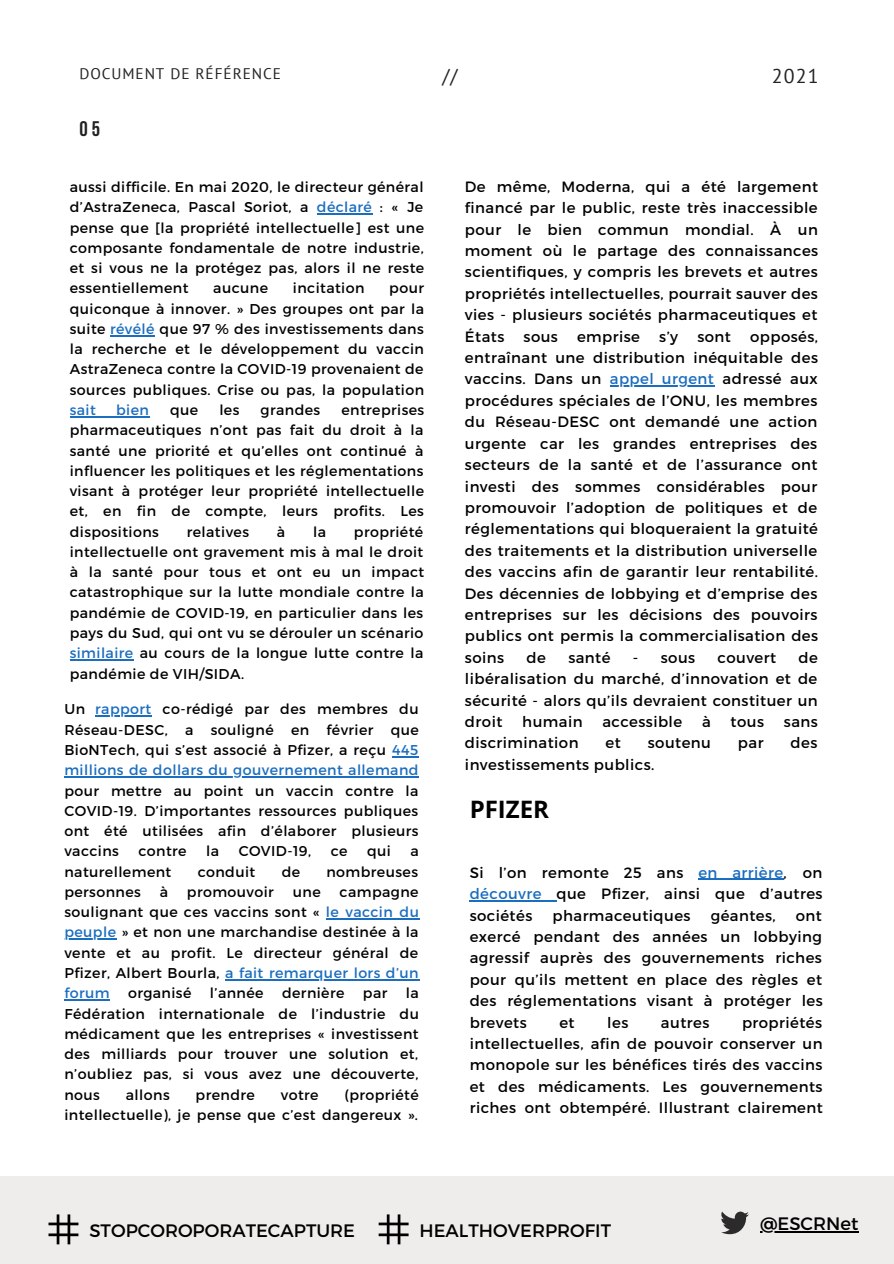
<style>
.page{position:relative;width:894px;height:1264px;background:#fff}
.page>*{position:absolute;margin:0;border:0;box-sizing:border-box;transform-origin:0 0}
.t1{font:700 24px "Open Sans";color:#000}
.t2{font:700 21px "Bebas Neue";color:#222}
.t3{font:19.8px "PT Sans";color:#222}
.t4{font:18px "Montserrat";color:#000}
.t5{font:15.3px "PT Sans";letter-spacing:.06em;color:#222}
.t6{font:14.85px/21.5px "Montserrat";letter-spacing:.03em;color:#000;text-align:justify}
.t7{font:14.25px/20.2px "Montserrat";letter-spacing:.03em;color:#000;text-align:justify}
.t8{font:14.25px "Montserrat";color:#1a6dbf}
.s1{color:#1a6dbf}
</style>
<div class="page">
<div style="left:0;top:1176px;width:893px;height:87px;background:#efedeb"></div>
<svg style="left:721px;top:1211px;width:27px;height:23px"></svg>
<hr style="left:759px;top:1231px;width:99px;height:1px;background:#000">
<hr style="left:609px;top:385px;width:105px;height:2px;background:#1a6dbf">
<hr style="left:317px;top:213px;width:55px;height:1px;background:#1a6dbf">
<hr style="left:110px;top:335px;width:45px;height:1px;background:#1a6dbf">
<hr style="left:70px;top:416px;width:79px;height:1px;background:#1a6dbf">
<hr style="left:70px;top:659px;width:64px;height:1px;background:#1a6dbf">
<hr style="left:698px;top:878px;width:85px;height:2px;background:#1a6dbf">
<hr style="left:469px;top:900px;width:73px;height:1px;background:#1a6dbf">
<svg style="left:542px;top:900px;width:14px;height:1px"></svg>
<hr style="left:95px;top:715px;width:57px;height:1px;background:#1a6dbf">
<svg style="left:392px;top:756px;width:26px;height:1px"></svg>
<hr style="left:64px;top:776px;width:355px;height:1px;background:#1a6dbf">
<hr style="left:325px;top:918px;width:94px;height:1px;background:#1a6dbf">
<hr style="left:64px;top:938px;width:52px;height:1px;background:#1a6dbf">
<hr style="left:225px;top:979px;width:194px;height:1px;background:#1a6dbf">
<hr style="left:64px;top:999px;width:46px;height:1px;background:#1a6dbf">
<hr style="left:386px;top:1214px;width:3px;height:30px;background:#000">
<hr style="left:397px;top:1214px;width:3px;height:30px;background:#000">
<hr style="left:378px;top:1222px;width:30px;height:3px;background:#000">
<hr style="left:378px;top:1233px;width:30px;height:3px;background:#000">
<hr style="left:57px;top:1214px;width:2px;height:30px;background:#000">
<hr style="left:68px;top:1214px;width:2px;height:30px;background:#000">
<hr style="left:48px;top:1222px;width:30px;height:3px;background:#000">
<hr style="left:48px;top:1233px;width:30px;height:3px;background:#000">
<p class="t5" style="left:79px;top:63px;width:203px">DOCUMENT DE RÉFÉRENCE</p>
<p class="t3" style="left:442px;top:62px;width:17px">//</p>
<p class="t3" style="left:771px;top:62px;width:48px">2021</p>
<p class="t2" style="left:79px;top:120px;width:22px">05</p>
<p class="t7" style="left:70px;top:176px;width:356px">aussi difficile. En mai 2020, le directeur général d’AstraZeneca, Pascal Soriot, a <span class="s1">déclaré</span> : « Je pense que [la propriété intellectuelle] est une composante fondamentale de notre industrie, et si vous ne la protégez pas, alors il ne reste essentiellement</p>
<p class="t7" style="left:213px;top:277px;width:56px">aucune</p>
<p class="t7" style="left:293px;top:277px;width:73px">incitation</p>
<p class="t7" style="left:70px;top:277px;width:356px;text-indent:319px">pour quiconque à innover. » Des groupes ont par la suite <span class="s1">révélé</span> que 97 % des investissements dans la recherche et le développement du vaccin AstraZeneca contre la COVID-19 provenaient de sources publiques. Crise ou pas, la population <span class="s1">sait</span></p>
<p class="t7" style="left:70px;top:399px;width:356px;text-indent:271px">entreprises pharmaceutiques n’ont pas fait du droit à la santé une priorité et qu’elles ont continué à influencer les politiques et les réglementations visant à protéger leur propriété intellectuelle et, en fin de compte, leurs profits. Les dispositions</p>
<p class="t8" style="left:116px;top:400px;width:34px">bien</p>
<p class="t7" style="left:170px;top:399px;width:30px">que</p>
<p class="t7" style="left:219px;top:399px;width:22px">les</p>
<p class="t7" style="left:260px;top:399px;width:61px">grandes</p>
<p class="t7" style="left:187px;top:520px;width:64px">relatives</p>
<p class="t7" style="left:277px;top:520px;width:10px">à</p>
<p class="t7" style="left:313px;top:520px;width:14px">la</p>
<p class="t7" style="left:70px;top:520px;width:356px;text-indent:284px">propriété intellectuelle ont gravement mis à mal le droit à la santé pour tous et ont eu un impact catastrophique sur la lutte mondiale contre la pandémie de COVID-19, en particulier dans les pays du Sud, qui ont vu se dérouler un scénario <span class="s1">similaire</span> au cours de la longue lutte contre la pandémie de VIH/SIDA.</p>
<p class="t7" style="left:64px;top:698px;width:356px">Un <span class="s1">rapport</span> co-rédigé par des membres du Réseau-DESC, a souligné en février que BioNTech, qui s’est associé à Pfizer, a reçu <span class="s1">445 millions de dollars du gouvernement allemand </span>pour mettre au point un vaccin contre la COVID-19. D’importantes ressources publiques ont été utilisées afin d’élaborer plusieurs vaccins</p>
<p class="t7" style="left:138px;top:840px;width:50px">contre</p>
<p class="t7" style="left:206px;top:840px;width:14px">la</p>
<p class="t7" style="left:238px;top:840px;width:74px">COVID-19,</p>
<p class="t7" style="left:330px;top:840px;width:18px">ce</p>
<p class="t7" style="left:367px;top:840px;width:25px">qui</p>
<p class="t7" style="left:410px;top:840px;width:10px">a</p>
<p class="t7" style="left:64px;top:860px;width:108px">naturellement</p>
<p class="t7" style="left:198px;top:860px;width:59px">conduit</p>
<p class="t7" style="left:281px;top:860px;width:20px">de</p>
<p class="t7" style="left:326px;top:860px;width:93px">nombreuses</p>
<p class="t7" style="left:64px;top:881px;width:78px">personnes</p>
<p class="t7" style="left:160px;top:881px;width:10px">à</p>
<p class="t7" style="left:187px;top:881px;width:88px">promouvoir</p>
<p class="t7" style="left:293px;top:881px;width:29px">une</p>
<p class="t7" style="left:64px;top:881px;width:356px;text-indent:275px">campagne soulignant que ces vaccins sont « <span class="s1">le vaccin du peuple</span> » et non une marchandise destinée à la vente et au profit. Le directeur général de Pfizer, Albert Bourla, <span class="s1">a fait remarquer lors d’un forum</span></p>
<p class="t7" style="left:128px;top:982px;width:65px">organisé</p>
<p class="t7" style="left:210px;top:982px;width:55px">l’année</p>
<p class="t7" style="left:282px;top:982px;width:64px">dernière</p>
<p class="t7" style="left:363px;top:982px;width:26px">par</p>
<p class="t7" style="left:64px;top:982px;width:356px;text-indent:341px">la Fédération internationale de l’industrie du médicament que les entreprises « investissent des milliards pour trouver une solution et, n’oubliez pas, si vous avez une découverte, nous</p>
<p class="t7" style="left:64px;top:1083px;width:356px;text-align:right">(propriété<br>intellectuelle), je pense que c’est dangereux ».</p>
<p class="t7" style="left:126px;top:1083px;width:45px">allons</p>
<p class="t7" style="left:195px;top:1083px;width:61px">prendre</p>
<p class="t7" style="left:281px;top:1083px;width:39px">votre</p>
<p class="t6" style="left:465px;top:175px;width:354px">De même, Moderna, qui a été largement financé par le public, reste très inaccessible pour le bien commun mondial. À un moment où le partage des connaissances scientifiques, y compris les brevets et autres propriétés intellectuelles, pourrait sauver des vies - plusieurs sociétés pharmaceutiques et États</p>
<p class="t6" style="left:465px;top:325px;width:354px;text-indent:285px">opposés, entraînant une distribution inéquitable des vaccins. Dans un <span class="s1">appel urgent</span> adressé aux procédures spéciales de l’ONU, les membres du Réseau-DESC ont demandé une action urgente car les grandes entreprises des secteurs de la santé et de l’assurance ont investi des sommes considérables pour promouvoir l’adoption de politiques et de réglementations qui bloqueraient la gratuité des traitements et la distribution universelle des vaccins afin de garantir leur rentabilité.<br>Des décennies de lobbying et d’emprise des entreprises sur les décisions des pouvoirs publics ont permis la commercialisation des soins</p>
<p class="t6" style="left:523px;top:325px;width:36px">sous</p>
<p class="t6" style="left:577px;top:325px;width:64px">emprise</p>
<p class="t6" style="left:659px;top:325px;width:20px">s’y</p>
<p class="t6" style="left:697px;top:325px;width:35px">sont</p>
<p class="t6" style="left:526px;top:646px;width:21px">de</p>
<p class="t6" style="left:568px;top:646px;width:44px">santé</p>
<p class="t6" style="left:632px;top:646px;width:64px">- sous</p>
<p class="t6" style="left:717px;top:646px;width:60px">couvert</p>
<p class="t6" style="left:465px;top:646px;width:354px;text-indent:333px">de libéralisation du marché, d’innovation et de sécurité - alors qu’ils devraient constituer un droit</p>
<p class="t6" style="left:522px;top:710px;width:62px">humain</p>
<p class="t6" style="left:602px;top:710px;width:81px">accessible</p>
<p class="t6" style="left:701px;top:710px;width:10px">à</p>
<p class="t6" style="left:730px;top:710px;width:35px">tous</p>
<p class="t6" style="left:783px;top:710px;width:35px">sans</p>
<p class="t6" style="left:465px;top:731px;width:115px">discrimination</p>
<p class="t6" style="left:605px;top:731px;width:17px">et</p>
<p class="t6" style="left:647px;top:731px;width:65px">soutenu</p>
<p class="t6" style="left:737px;top:731px;width:27px">par</p>
<p class="t6" style="left:790px;top:731px;width:28px">des</p>
<p class="t6" style="left:465px;top:753px;width:191px">investissements publics.</p>
<p class="t1" style="left:469px;top:792px;width:81px">PFIZER</p>
<p class="t6" style="left:469px;top:861px;width:354px">Si l’on remonte 25 ans <span class="s1">en arrière</span>, on <span class="s1">découvre</span> que Pfizer, ainsi que d’autres sociétés</p>
<p class="t6" style="left:552px;top:903px;width:139px">pharmaceutiques</p>
<p class="t6" style="left:710px;top:903px;width:66px">géantes,</p>
<p class="t6" style="left:469px;top:903px;width:354px;text-indent:326px">ont exercé pendant des années un lobbying agressif auprès des gouvernements riches pour qu’ils mettent en place des règles et des réglementations visant à protéger les brevets</p>
<p class="t6" style="left:469px;top:1010px;width:354px;text-indent:272px">propriétés intellectuelles, afin de pouvoir conserver un monopole sur les bénéfices tirés des vaccins et des médicaments. Les gouvernements riches ont obtempéré. Illustrant clairement</p>
<p class="t6" style="left:559px;top:1010px;width:17px">et</p>
<p class="t6" style="left:607px;top:1010px;width:23px">les</p>
<p class="t6" style="left:660px;top:1010px;width:50px">autres</p>
<p class="t4" style="left:89px;top:1218px;width:267px">STOPCOROPORATECAPTURE</p>
<p class="t4" style="left:419px;top:1218px;width:193px">HEALTHOVERPROFIT</p>
<p class="t4" style="left:759px;top:1212px;width:100px">@ESCRNet</p>
</div>
